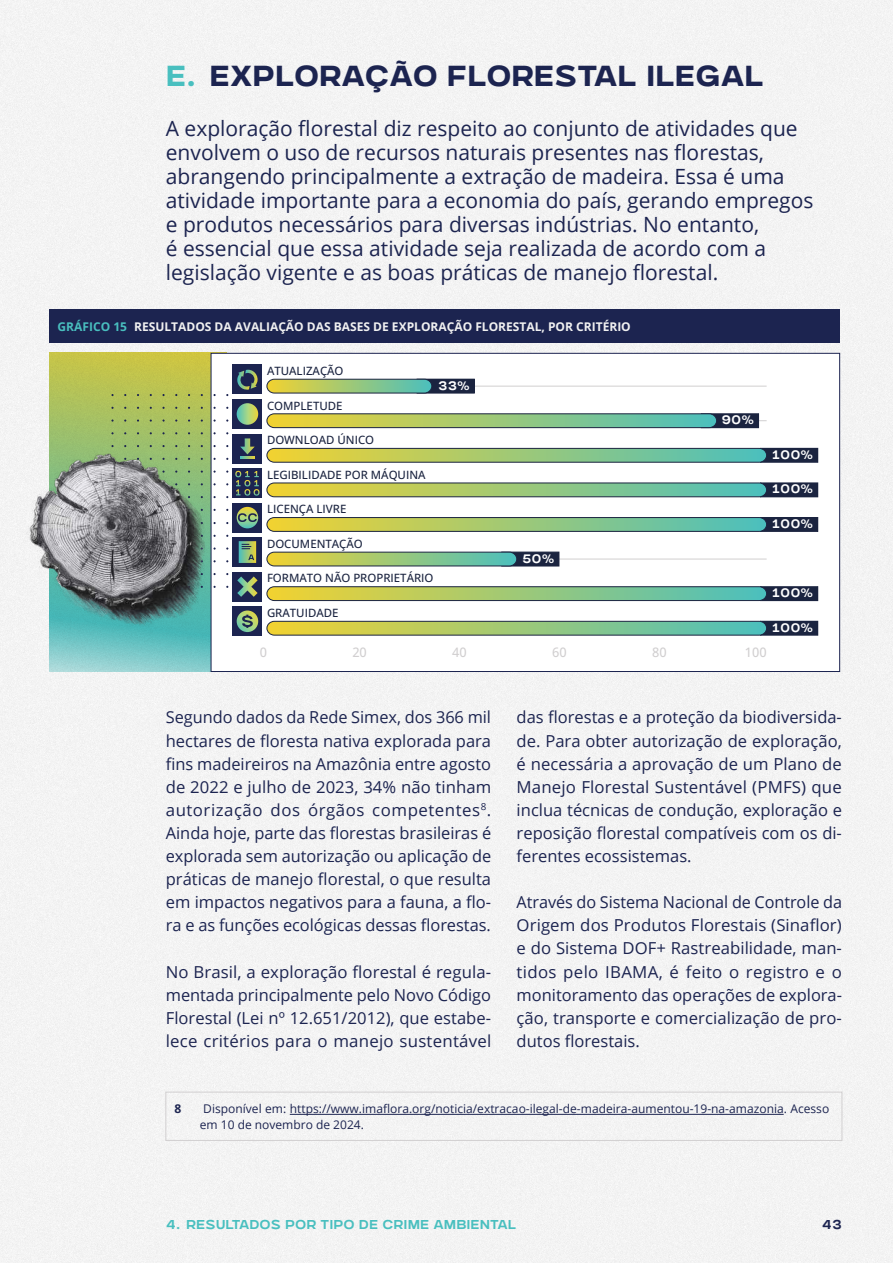
<style>
.page{position:relative;width:893px;height:1263px;background:#f3f3f3}
.page>*{position:absolute;margin:0;border:0;box-sizing:border-box;transform-origin:0 0}
.t1{font:500 27px "Gunterz";color:#1c2450}
.t2{font:21px/24px "Open Sans";color:#1c2450}
.t3{font:16.5px/23.1px "Open Sans";color:#1c2450;text-align:justify}
.t4{font:500 13.05px "Open Sans";color:#d1cfd0}
.t5{font:12px/15.6px "Open Sans";color:#1c2450}
.t6{font:700 12px "Open Sans";color:#f1f1f1}
.t7{font:12px "Gunterz";color:#49bfbf}
.t8{font:12px "Gunterz";color:#1c2450}
.t9{font:700 12px "Open Sans";color:#1c2450}
.t10{font:500 11.4px "Open Sans";color:#1b2440}
.t11{font:11.4px "Gunterz";color:#fff}
.s1{color:#49bfbf}
</style>
<div class="page">
<div style="left:165px;top:1092px;width:677px;height:49px;border:1px solid #d1cfd0"></div>
<hr style="left:290px;top:1114px;width:494px;height:1px;background:#1c2450">
<div style="left:49px;top:310px;width:791px;height:33px;background:#1c2450"></div>
<svg style="left:49px;top:353px;width:162px;height:319px"></svg>
<div style="left:211px;top:353px;width:629px;height:318px;background:#fff"></div>
<hr style="left:267px;top:559px;width:500px;height:1px;background:#d1cfd0">
<hr style="left:267px;top:420px;width:500px;height:1px;background:#d1cfd0">
<hr style="left:267px;top:386px;width:500px;height:1px;background:#d1cfd0">
<div style="left:417px;top:379px;width:57px;height:14px;background:#1b2440"></div>
<div style="left:501px;top:552px;width:58px;height:14px;background:#1b2440"></div>
<div style="left:760px;top:448px;width:58px;height:14px;background:#1b2440"></div>
<div style="left:760px;top:448px;width:58px;height:15px;border:1px solid #1b2440"></div>
<div style="left:701px;top:414px;width:57px;height:14px;background:#1b2440"></div>
<div style="left:701px;top:413px;width:58px;height:15px;border:1px solid #1b2440"></div>
<div style="left:760px;top:483px;width:58px;height:14px;background:#1b2440"></div>
<div style="left:760px;top:482px;width:58px;height:15px;border:1px solid #1b2440"></div>
<div style="left:760px;top:517px;width:58px;height:14px;background:#1b2440"></div>
<div style="left:760px;top:517px;width:58px;height:15px;border:1px solid #1b2440"></div>
<div style="left:760px;top:587px;width:58px;height:14px;background:#1b2440"></div>
<div style="left:760px;top:586px;width:58px;height:15px;border:1px solid #1b2440"></div>
<div style="left:760px;top:621px;width:58px;height:14px;background:#1b2440"></div>
<svg style="left:266px;top:413px;width:451px;height:15px"></svg>
<svg style="left:266px;top:448px;width:501px;height:15px"></svg>
<svg style="left:266px;top:482px;width:501px;height:15px"></svg>
<svg style="left:266px;top:517px;width:501px;height:15px"></svg>
<svg style="left:266px;top:551px;width:251px;height:16px"></svg>
<svg style="left:266px;top:586px;width:501px;height:15px"></svg>
<svg style="left:266px;top:620px;width:501px;height:16px"></svg>
<div style="left:233px;top:537px;width:29px;height:30px;background:#1c2450"></div>
<svg style="left:239px;top:541px;width:17px;height:22px"></svg>
<div style="left:233px;top:399px;width:29px;height:29px;background:#1c2450"></div>
<svg style="left:237px;top:403px;width:21px;height:22px"></svg>
<div style="left:233px;top:434px;width:29px;height:29px;background:#1c2450"></div>
<svg style="left:240px;top:438px;width:15px;height:16px"></svg>
<svg style="left:240px;top:456px;width:15px;height:3px"></svg>
<div style="left:233px;top:469px;width:29px;height:29px;background:#1c2450"></div>
<svg style="left:235px;top:471px;width:25px;height:25px"></svg>
<div style="left:233px;top:503px;width:29px;height:29px;background:#1c2450"></div>
<div style="left:233px;top:572px;width:29px;height:29px;background:#1c2450"></div>
<svg style="left:237px;top:576px;width:21px;height:21px"></svg>
<div style="left:233px;top:607px;width:29px;height:29px;background:#1c2450"></div>
<svg style="left:237px;top:610px;width:21px;height:22px"></svg>
<div style="left:233px;top:365px;width:29px;height:29px;background:#1c2450"></div>
<svg style="left:237px;top:370px;width:196px;height:24px"></svg>
<svg style="left:237px;top:507px;width:21px;height:21px"></svg>
<img style="left:15px;top:436px;width:200px;height:200px">
<h1 class="t1" style="left:166px;top:59px;width:600px"><span class="s1">E.</span> EXPLORAÇÃO FLORESTAL ILEGAL</h1>
<p class="t2" style="left:166px;top:115px;width:649px">A exploração florestal diz respeito ao conjunto de atividades que envolvem o uso de recursos naturais presentes nas florestas, abrangendo principalmente a extração de madeira. Essa é uma atividade importante para a economia do país, gerando empregos e produtos necessários para diversas indústrias. No entanto,<br>é essencial que essa atividade seja realizada de acordo com a legislação vigente e as boas práticas de manejo florestal.</p>
<p class="t6" style="left:58px;top:318px;width:575px"><span class="s1">GRÁFICO 15</span> RESULTADOS DA AVALIAÇÃO DAS BASES DE EXPLORAÇÃO FLORESTAL, POR CRITÉRIO</p>
<p class="t10" style="left:267px;top:363px;width:78px">ATUALIZAÇÃO</p>
<p class="t10" style="left:267px;top:398px;width:77px">COMPLETUDE</p>
<p class="t10" style="left:267px;top:432px;width:109px">DOWNLOAD ÚNICO</p>
<p class="t10" style="left:267px;top:467px;width:160px">LEGIBILIDADE POR MÁQUINA</p>
<p class="t10" style="left:267px;top:501px;width:81px">LICENÇA LIVRE</p>
<p class="t10" style="left:267px;top:536px;width:97px">DOCUMENTAÇÃO</p>
<p class="t10" style="left:267px;top:570px;width:168px">FORMATO NÃO PROPRIETÁRIO</p>
<p class="t10" style="left:267px;top:605px;width:73px">GRATUIDADE</p>
<p class="t11" style="left:438px;top:378px;width:33px">33%</p>
<p class="t11" style="left:522px;top:551px;width:34px">50%</p>
<p class="t11" style="left:721px;top:413px;width:34px">90%</p>
<p class="t11" style="left:772px;top:447px;width:43px">100%</p>
<p class="t11" style="left:772px;top:482px;width:43px">100%</p>
<p class="t11" style="left:772px;top:516px;width:43px">100%</p>
<p class="t11" style="left:772px;top:586px;width:43px">100%</p>
<p class="t11" style="left:772px;top:620px;width:43px">100%</p>
<p class="t4" style="left:260px;top:643px;width:9px">0</p>
<p class="t4" style="left:352px;top:643px;width:16px">20</p>
<p class="t4" style="left:452px;top:643px;width:16px">40</p>
<p class="t4" style="left:552px;top:643px;width:16px">60</p>
<p class="t4" style="left:652px;top:643px;width:16px">80</p>
<p class="t4" style="left:745px;top:643px;width:23px">100</p>
<p class="t3" style="left:166px;top:705px;width:327px">Segundo dados da Rede Simex, dos 366 mil hectares de floresta nativa explorada para fins madeireiros na Amazônia entre agosto de 2022 e julho de 2023, 34% não tinham autorização dos órgãos competentes<sup>8</sup>.<br>Ainda hoje, parte das florestas brasileiras é explorada sem autorização ou aplicação de práticas de manejo florestal, o que resulta em impactos negativos para a fauna, a flo&shy;ra e as funções ecológicas dessas florestas.</p>
<p class="t3" style="left:166px;top:959px;width:327px">No Brasil, a exploração florestal é regula&shy;mentada principalmente pelo Novo Código Florestal (Lei nº 12.651/2012), que estabe&shy;lece critérios para o manejo sustentável</p>
<p class="t3" style="left:517px;top:705px;width:327px">das florestas e a proteção da biodiversida&shy;de. Para obter autorização de exploração, é necessária a aprovação de um Plano de Manejo Florestal Sustentável (PMFS) que inclua técnicas de condução, exploração e reposição florestal compatíveis com os di&shy;ferentes ecossistemas.</p>
<p class="t3" style="left:517px;top:890px;width:327px">Através do Sistema Nacional de Controle da Origem dos Produtos Florestais (Sinaflor) e do Sistema DOF+ Rastreabilidade, man&shy;tidos pelo IBAMA, é feito o registro e o monitoramento das operações de explora&shy;ção, transporte e comercialização de pro&shy;dutos florestais.</p>
<p class="t9" style="left:174px;top:1100px;width:8px">8</p>
<p class="t5" style="left:200px;top:1101px;width:631px">Disponível em: https://www.imaflora.org/noticia/extracao-ilegal-de-madeira-aumentou-19-na-amazonia. Acesso em 10 de novembro de 2024.</p>
<p class="t7" style="left:166px;top:1217px;width:352px">4. RESULTADOS POR TIPO DE CRIME AMBIENTAL</p>
<p class="t8" style="left:822px;top:1217px;width:22px">43</p>
</div>
